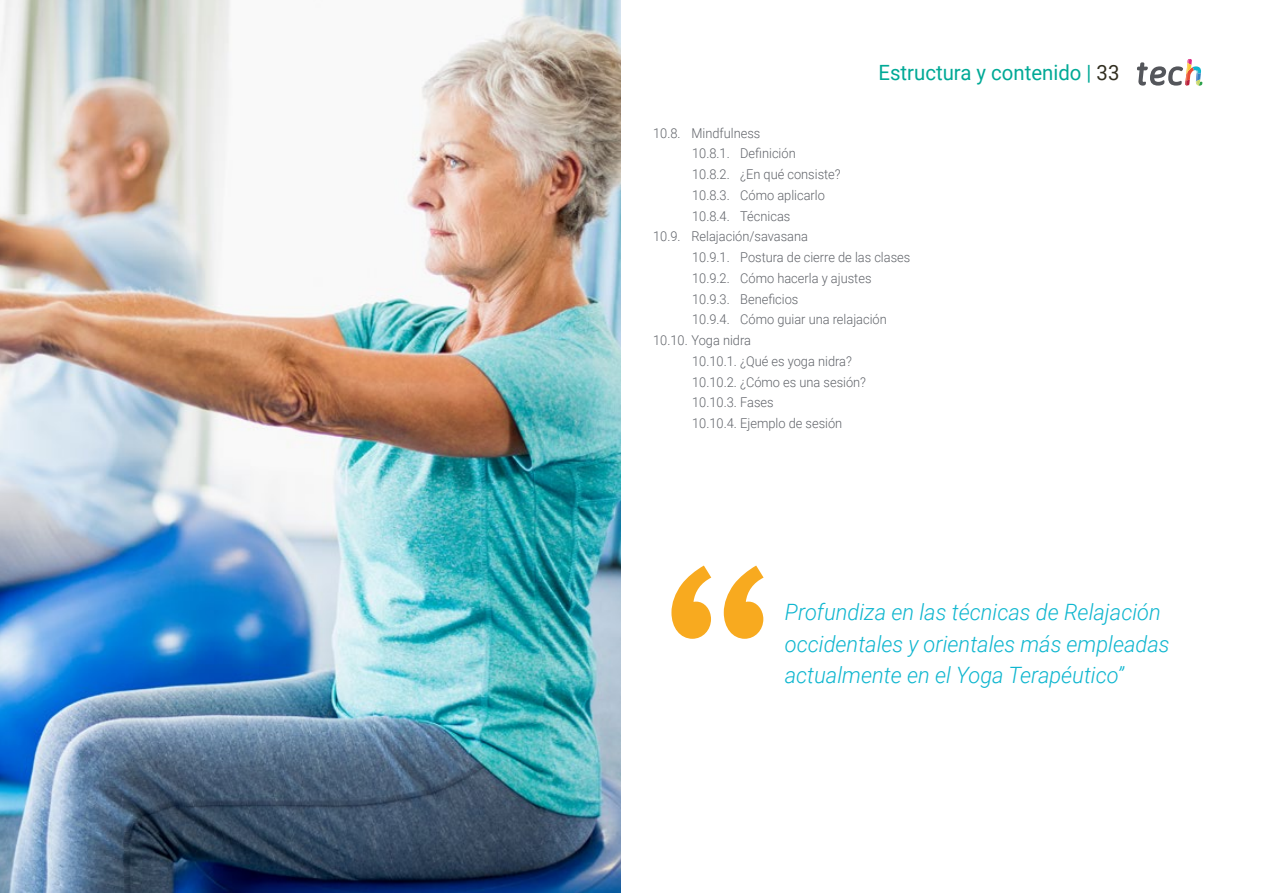
<style>
.page{position:relative;width:1263px;height:893px;background:#fff}
.page>*{position:absolute;margin:0;border:0;box-sizing:border-box;transform-origin:0 0}
.t1{font:italic 300 22.5px/31.5px "Roboto";color:#0fb6cf}
.t2{font:21px "Roboto";color:#00a996}
.t3{font:300 13.5px "Roboto";color:#61646a;scale:.95 1}
.s1{color:#312e20}
</style>
<div class="page">
<img style="left:0;top:0;width:621px;height:893px">
<svg style="left:671px;top:566px;width:93px;height:73px"></svg>
<svg style="left:1137px;top:59px;width:65px;height:27px"></svg>
<h2 class="t2" style="left:878px;top:57px;width:242px">Estructura y contenido | <span class="s1">33</span></h2>
<p class="t3" style="left:653px;top:123px;width:114px">10.8. Mindfulness</p>
<p class="t3" style="left:692px;top:144px;width:110px">10.8.1. Definición</p>
<p class="t3" style="left:692px;top:165px;width:158px">10.8.2. ¿En qué consiste?</p>
<p class="t3" style="left:692px;top:186px;width:141px">10.8.3. Cómo aplicarlo</p>
<p class="t3" style="left:692px;top:206px;width:105px">10.8.4. Técnicas</p>
<p class="t3" style="left:653px;top:227px;width:165px">10.9. Relajación/savasana</p>
<p class="t3" style="left:692px;top:248px;width:231px">10.9.1. Postura de cierre de las clases</p>
<p class="t3" style="left:692px;top:269px;width:190px">10.9.2. Cómo hacerla y ajustes</p>
<p class="t3" style="left:692px;top:289px;width:113px">10.9.3. Beneficios</p>
<p class="t3" style="left:692px;top:310px;width:206px">10.9.4. Cómo guiar una relajación</p>
<p class="t3" style="left:653px;top:331px;width:104px">10.10. Yoga nidra</p>
<p class="t3" style="left:692px;top:352px;width:170px">10.10.1. ¿Qué es yoga nidra?</p>
<p class="t3" style="left:692px;top:372px;width:185px">10.10.2. ¿Cómo es una sesión?</p>
<p class="t3" style="left:692px;top:393px;width:87px">10.10.3. Fases</p>
<p class="t3" style="left:692px;top:414px;width:159px">10.10.4. Ejemplo de sesión</p>
<h1 class="t1" style="left:785px;top:595px;width:386px">Profundiza en las técnicas de Relajación occidentales y orientales más empleadas actualmente en el Yoga Terapéutico”</h1>
</div>
